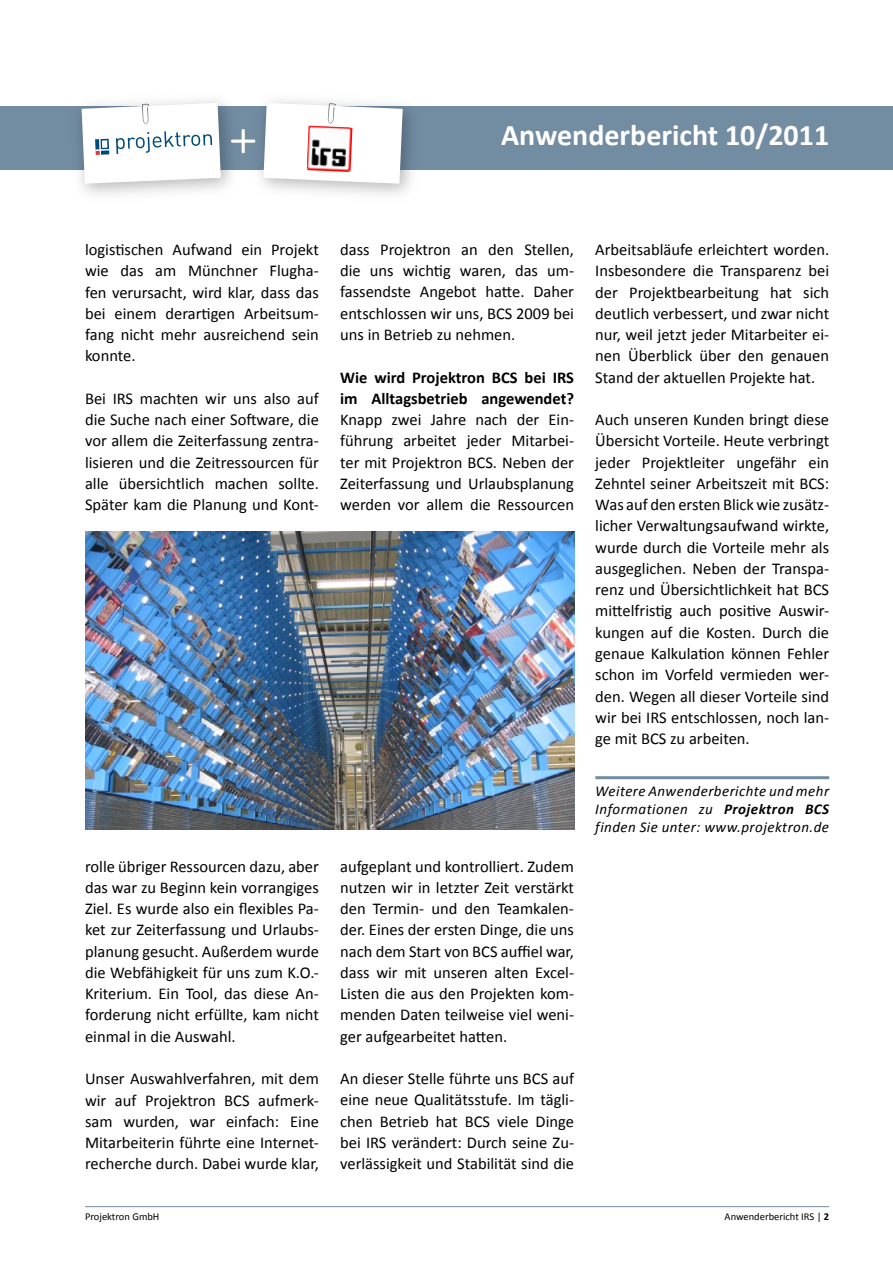
<style>
.page{position:relative;width:893px;height:1263px;background:#fff}
.page>*{position:absolute;margin:0;border:0;box-sizing:border-box;transform-origin:0 0}
.t1{font:700 30px "Calibri";color:#fff}
.t2{font:16.5px/21.3px "Calibri";color:#000;text-align:justify}
.t3{font:700 16.5px/21.3px "Calibri";color:#000}
.t4{font:italic 15px/18px "Calibri";letter-spacing:.03em;color:#000;text-align:justify}
.t5{font:10.5px "Calibri";color:#000}
.s1{font-weight:700}
</style>
<div class="page">
<hr style="left:85px;top:1206px;width:744px;height:1px;background:#728ca2">
<div style="left:0;top:106px;width:893px;height:64px;background:#728ca2"></div>
<img style="left:79px;top:100px;width:165px;height:95px">
<svg style="left:82px;top:103px;width:139px;height:81px"></svg>
<div style="left:242px;top:129px;width:3px;height:24px;border:2px solid #fff"></div>
<svg style="left:232px;top:130px;width:15px;height:22px"></svg>
<div style="left:231px;top:140px;width:24px;height:3px;border:2px solid #fff"></div>
<img style="left:247px;top:100px;width:165px;height:95px">
<svg style="left:263px;top:103px;width:140px;height:81px"></svg>
<hr style="left:595px;top:776px;width:234px;height:3px;background:#728ca2">
<img style="left:307px;top:126px;width:45px;height:46px">
<img style="left:85px;top:531px;width:489px;height:298px">
<h1 class="t1" style="left:501px;top:116px;width:330px">Anwenderbericht 10/2011</h1>
<p class="t2" style="left:85px;top:239px;width:235px">logistischen Aufwand ein Projekt wie das am Münchner Flugha&shy;fen verursacht, wird klar, dass das bei einem derartigen Arbeitsum&shy;fang nicht mehr ausreichend sein konnte.</p>
<p class="t2" style="left:85px;top:388px;width:235px">Bei IRS machten wir uns also auf die Suche nach einer Software, die vor allem die Zeiterfassung zentra&shy;lisieren und die Zeitressourcen für alle übersichtlich machen sollte.<br>Später kam die Planung und Kont-</p>
<p class="t2" style="left:85px;top:856px;width:235px">rolle übriger Ressourcen dazu, aber das war zu Beginn kein vorrangiges Ziel. Es wurde also ein flexibles Pa&shy;ket zur Zeiterfassung und Urlaubs&shy;planung gesucht. Außerdem wurde die Webfähigkeit für uns zum K.O.- Kriterium. Ein Tool, das diese An&shy;forderung nicht erfüllte, kam nicht einmal in die Auswahl.</p>
<p class="t2" style="left:85px;top:1068px;width:235px">Unser Auswahlverfahren, mit dem wir auf Projektron BCS aufmerk&shy;sam wurden, war einfach: Eine Mitarbeiterin führte eine Internet&shy;recherche durch. Dabei wurde klar,</p>
<p class="t5" style="left:85px;top:1210px;width:76px">Projektron GmbH</p>
<p class="t2" style="left:340px;top:239px;width:235px">dass Projektron an den Stellen, die uns wichtig waren, das um&shy;fassendste Angebot hatte. Daher entschlossen wir uns, BCS 2009 bei uns in Betrieb zu nehmen.</p>
<p class="t3" style="left:340px;top:366px;width:235px">Wie wird Projektron BCS bei IRS im Alltagsbetrieb angewendet?</p>
<p class="t2" style="left:340px;top:409px;width:235px">Knapp zwei Jahre nach der Ein&shy;führung arbeitet jeder Mitarbei&shy;ter mit Projektron BCS. Neben der Zeiterfassung und Urlaubsplanung werden vor allem die Ressourcen</p>
<p class="t2" style="left:340px;top:855px;width:235px">aufgeplant und kontrolliert. Zudem nutzen wir in letzter Zeit verstärkt den Termin- und den Teamkalen&shy;der. Eines der ersten Dinge, die uns nach dem Start von BCS auffiel war, dass wir mit unseren alten Excel-Listen die aus den Projekten kom&shy;menden Daten teilweise viel weni&shy;ger aufgearbeitet hatten.</p>
<p class="t2" style="left:340px;top:1068px;width:235px">An dieser Stelle führte uns BCS auf eine neue Qualitätsstufe. Im tägli&shy;chen Betrieb hat BCS viele Dinge bei IRS verändert: Durch seine Zu&shy;verlässigkeit und Stabilität sind die</p>
<p class="t2" style="left:595px;top:239px;width:235px">Arbeitsabläufe erleichtert worden.<br>Insbesondere die Transparenz bei der Projektbearbeitung hat sich deutlich verbessert, und zwar nicht nur, weil jetzt jeder Mitarbeiter ei&shy;nen Überblick über den genauen Stand der aktuellen Projekte hat.</p>
<p class="t2" style="left:595px;top:409px;width:235px">Auch unseren Kunden bringt diese Übersicht Vorteile. Heute verbringt jeder Projektleiter ungefähr ein Zehntel seiner Arbeitszeit mit BCS:<br>Was auf den ersten Blick wie zusätz&shy;licher Verwaltungsaufwand wirkte, wurde durch die Vorteile mehr als ausgeglichen. Neben der Transpa&shy;renz und Übersichtlichkeit hat BCS mittelfristig auch positive Auswir&shy;kungen auf die Kosten. Durch die genaue Kalkulation können Fehler schon im Vorfeld vermieden wer&shy;den. Wegen all dieser Vorteile sind wir bei IRS entschlossen, noch lan&shy;ge mit BCS zu arbeiten.</p>
<p class="t4" style="left:595px;top:782px;width:235px">Weitere Anwenderberichte und mehr Informationen zu <span class="s1">Projektron BCS </span>finden Sie unter: www.projektron.de</p>
<p class="t5" style="left:725px;top:1210px;width:106px">Anwenderbericht IRS | <span class="s1">2</span></p>
</div>
